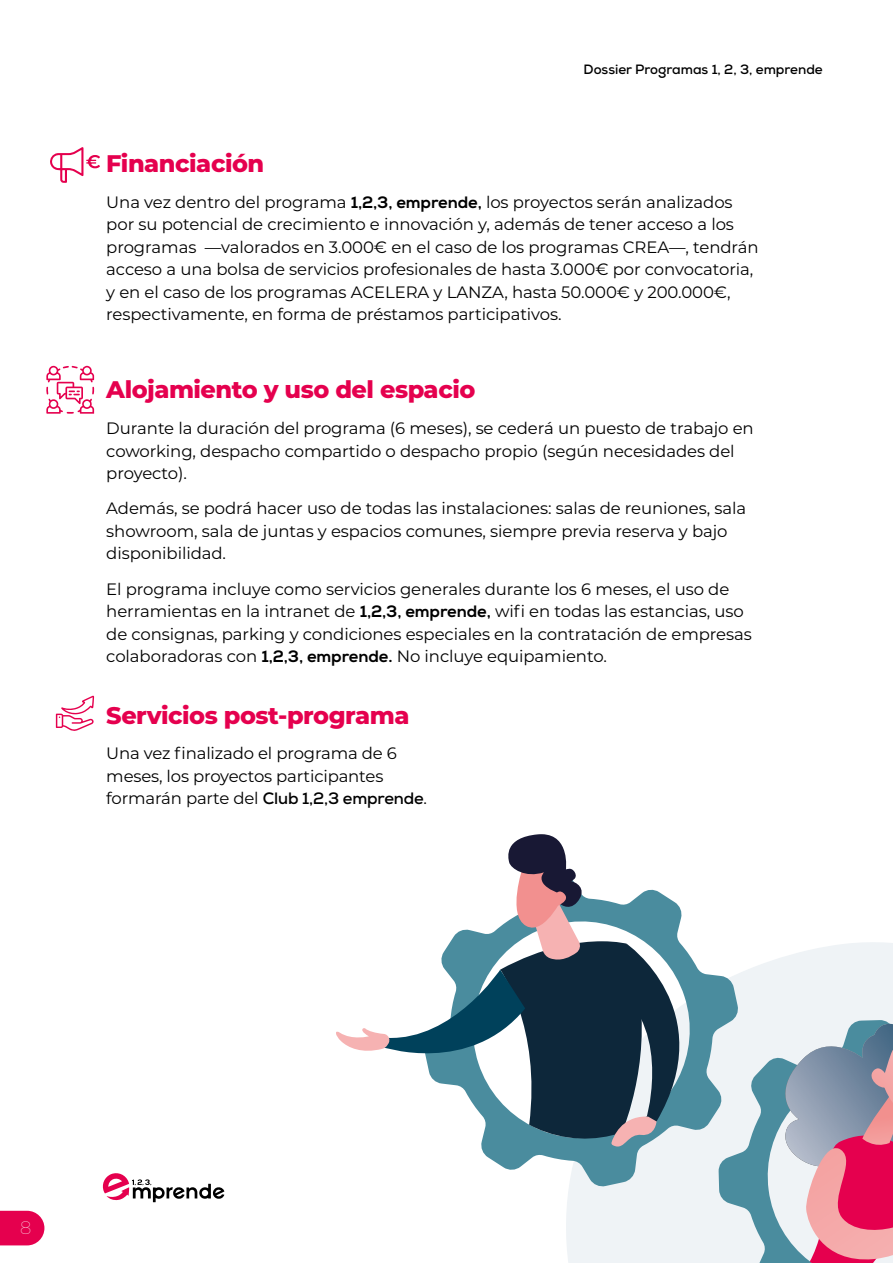
<style>
.page{position:relative;width:893px;height:1263px;background:#fff}
.page>*{position:absolute;margin:0;border:0;box-sizing:border-box;transform-origin:0 0}
.t1{font:800 24px "Montserrat";letter-spacing:-.02em;color:#e5004e}
.t2{font:100 18px "Montserrat Alternates";color:#fff}
.t3{font:16.5px/22.5px "Montserrat";letter-spacing:-.005em;color:#000}
.t4{font:700 13.5px "Nexa";color:#000}
.s1{font-family:"Nexa";font-weight:800}
.s2{font-family:"Nexa";font-weight:700}
</style>
<div class="page">
<svg style="left:336px;top:834px;width:557px;height:429px"></svg>
<svg style="left:0;top:1211px;width:44px;height:34px"></svg>
<svg style="left:103px;top:1173px;width:121px;height:29px"></svg>
<svg style="left:50px;top:147px;width:50px;height:36px"></svg>
<svg style="left:56px;top:696px;width:38px;height:35px"></svg>
<svg style="left:46px;top:366px;width:48px;height:48px"></svg>
<h1 class="t1" style="left:106px;top:146px;width:159px">Financiación</h1>
<p class="t4" style="left:584px;top:61px;width:241px">Dossier Programas 1, 2, 3, emprende</p>
<p class="t3" style="left:106px;top:190px;width:654px">Una vez dentro del programa <span class="s1">1,2,3, emprende,</span> los proyectos serán analizados por su potencial de crecimiento e innovación y, además de tener acceso a los programas —valorados en 3.000€ en el caso de los programas CREA—, tendrán acceso a una bolsa de servicios profesionales de hasta 3.000€ por convocatoria, y en el caso de los programas ACELERA y LANZA, hasta 50.000€ y 200.000€, respectivamente, en forma de préstamos participativos.</p>
<h1 class="t1" style="left:106px;top:372px;width:371px">Alojamiento y uso del espacio</h1>
<p class="t3" style="left:106px;top:416px;width:649px">Durante la duración del programa (6 meses), se cederá un puesto de trabajo en coworking, despacho compartido o despacho propio (según necesidades del proyecto).</p>
<p class="t3" style="left:106px;top:497px;width:641px">Además, se podrá hacer uso de todas las instalaciones: salas de reuniones, sala showroom, sala de juntas y espacios comunes, siempre previa reserva y bajo disponibilidad.</p>
<p class="t3" style="left:106px;top:577px;width:647px">El programa incluye como servicios generales durante los 6 meses, el uso de herramientas en la intranet de <span class="s1">1,2,3, emprende,</span> wifi en todas las estancias, uso de consignas, parking y condiciones especiales en la contratación de empresas colaboradoras con <span class="s1">1,2,3, emprende.</span> No incluye equipamiento.</p>
<h1 class="t1" style="left:106px;top:698px;width:305px">Servicios post-programa</h1>
<p class="t3" style="left:106px;top:741px;width:322px">Una vez finalizado el programa de 6 meses, los proyectos participantes formarán parte del <span class="s2">Club 1,2,3 emprende</span>.</p>
<p class="t2" style="left:20px;top:1216px;width:13px">8</p>
</div>
